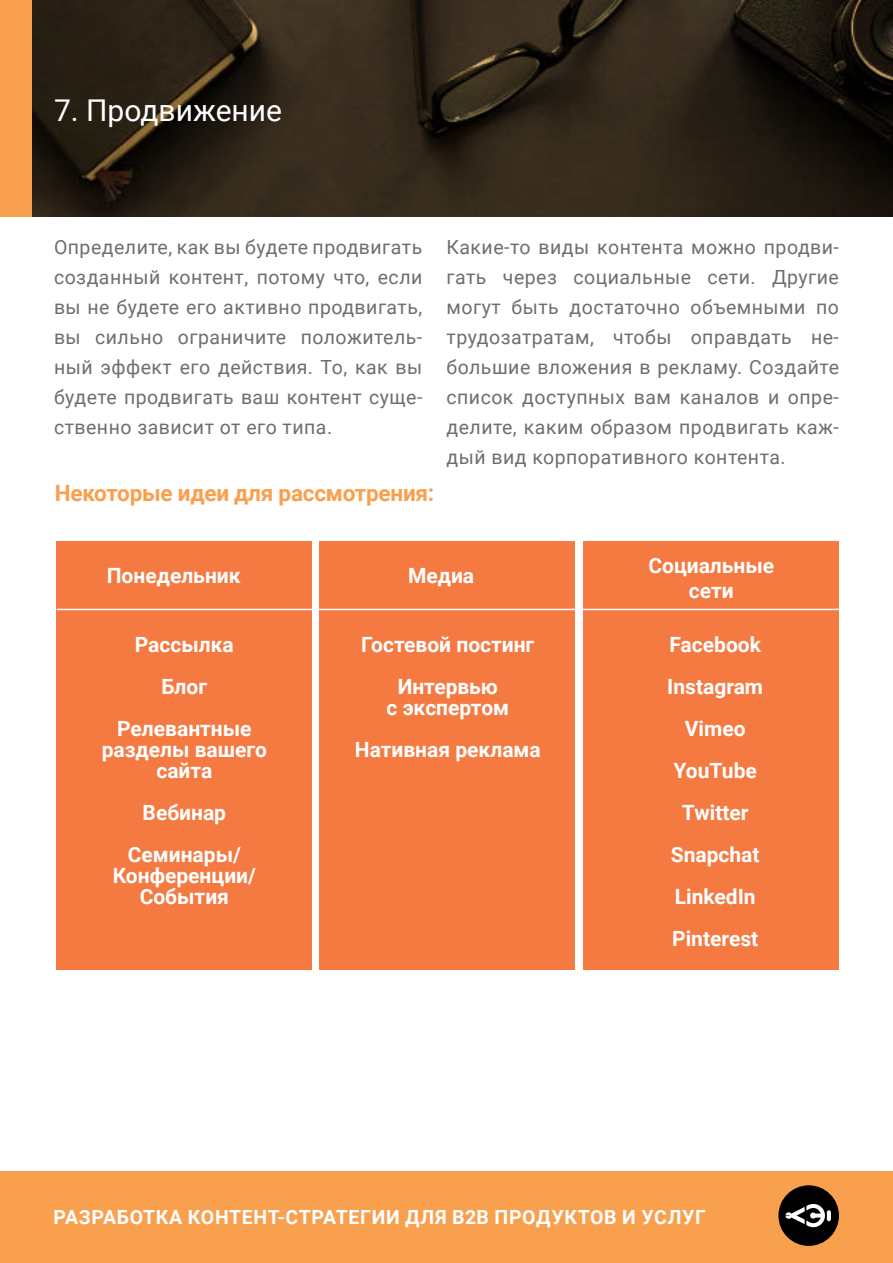
<style>
.page{position:relative;width:893px;height:1263px;background:#fff}
.page>*{position:absolute;margin:0;border:0;box-sizing:border-box;transform-origin:0 0}
.t1{font:30px "Roboto";color:#fff}
.t2{font:700 22.5px "Roboto";letter-spacing:-.01em;color:#f9a04e}
.t3{font:700 21px/42px "Roboto";color:#fff;text-align:center}
.t4{font:19.5px/30px "Roboto";letter-spacing:.025em;color:#6d6e71;text-align:justify}
.t5{font:700 19.5px "Roboto";letter-spacing:.035em;color:#fff}
</style>
<div class="page">
<svg style="left:31px;top:0;width:862px;height:216px;background:#2c2216"></svg>
<div style="left:0;top:0;width:31px;height:216px;background:#f9a04e"></div>
<div style="left:57px;top:541px;width:255px;height:428px;background:#f47a42"></div>
<div style="left:319px;top:541px;width:256px;height:428px;background:#f47a42"></div>
<div style="left:584px;top:541px;width:255px;height:428px;background:#f47a42"></div>
<hr style="left:57px;top:609px;width:782px;height:1px;background:#fff">
<div style="left:0;top:1172px;width:893px;height:91px;background:#f9a04e"></div>
<div style="left:778px;top:1185px;width:61px;height:61px;background:#000;border-radius:50%"></div>
<svg style="left:827px;top:1210px;width:4px;height:11px"></svg>
<svg style="left:785px;top:1204px;width:40px;height:23px"></svg>
<h1 class="t1" style="left:54px;top:89px;width:230px">7. Продвижение</h1>
<p class="t4" style="left:54px;top:232px;width:370px">Определите, как вы будете продвигать созданный контент, потому что, если вы не будете его активно продвигать, вы сильно ограничите положитель&shy;ный эффект его действия. То, как вы будете продвигать ваш контент суще&shy;ственно зависит от его типа.</p>
<p class="t4" style="left:446px;top:232px;width:394px">Какие-то виды контента можно продви&shy;гать через социальные сети. Другие могут быть достаточно объемными по трудозатратам, чтобы оправдать не&shy;большие вложения в рекламу. Создайте список доступных вам каналов и опре&shy;делите, каким образом продвигать каж&shy;дый вид корпоративного контента.</p>
<p class="t2" style="left:55px;top:477px;width:381px">Некоторые идеи для рассмотрения:</p>
<p class="t3" style="left:107px;top:554px;width:135px">Понедельник</p>
<p class="t3" style="left:408px;top:554px;width:67px">Медиа</p>
<p class="t3" style="left:648px;top:552px;width:127px;line-height:25.2px">Социальные сети</p>
<p class="t3" style="left:117px;top:623px;width:136px">Рассылка<br>Блог<br>Релевантные</p>
<p class="t3" style="left:102px;top:738px;width:167px;line-height:21px">разделы вашего сайта</p>
<p class="t3" style="left:128px;top:791px;width:115px">Вебинар<br>Семинары/</p>
<p class="t3" style="left:113px;top:864px;width:145px;line-height:21px">Конференции/<br>События</p>
<p class="t3" style="left:667px;top:623px;width:97px">Facebook<br>Instagram<br>Vimeo<br>YouTube<br>Twitter<br>Snapchat<br>LinkedIn<br>Pinterest</p>
<p class="t3" style="left:361px;top:623px;width:175px">Гостевой постинг<br>Интервью</p>
<p class="t3" style="left:355px;top:686px;width:187px">с экспертом<br>Нативная реклама</p>
<p class="t5" style="left:53px;top:1203px;width:654px">РАЗРАБОТКА КОНТЕНТ-СТРАТЕГИИ ДЛЯ B2B ПРОДУКТОВ И УСЛУГ</p>
</div>
